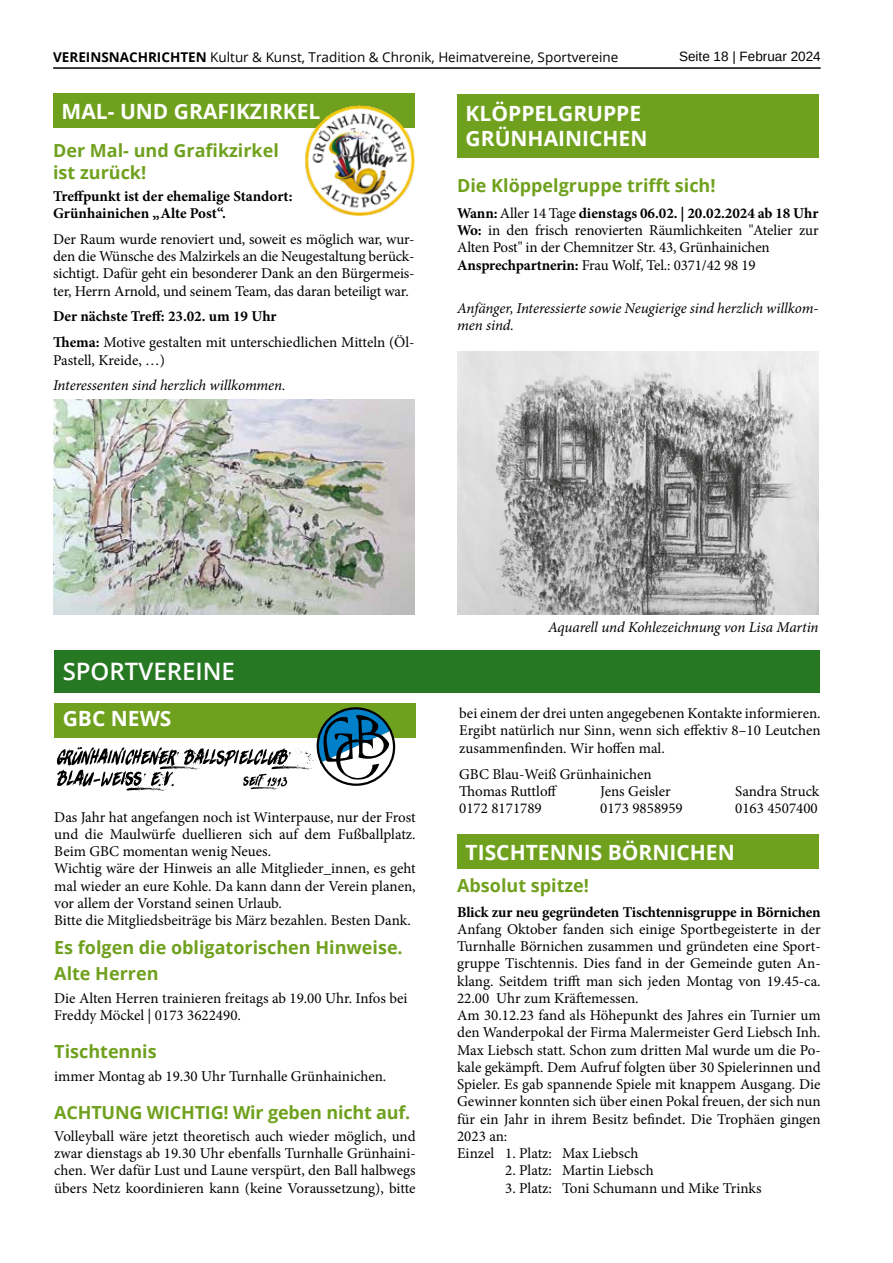
<style>
.page{position:relative;width:893px;height:1263px;background:#fff}
.page>*{position:absolute;margin:0;border:0;box-sizing:border-box;transform-origin:0 0}
.t1{font:600 24px "Open Sans";color:#fff}
.t2{font:700 21px/25.2px "Open Sans";color:#fff}
.t3{font:700 18px/25.8px "Open Sans";color:#70a11e}
.t4{font:18px "Open Sans Bold 2";color:#70a11e}
.t5{font:15px/17.2px "Minion Pro";color:#000}
.t6{font:italic 15px/17.2px "Minion Pro";letter-spacing:-.005em;color:#000}
.t7{font:700 15px/17.2px "Minion Pro";letter-spacing:-.01em;color:#000}
.t8{font:13.5px "Open Sans";color:#000}
.t9{font:13.5px "Arimo";color:#000}
.s1{font-weight:700}
</style>
<div class="page">
<hr style="left:53px;top:67px;width:768px;height:2px;background:#000">
<div style="left:54px;top:650px;width:766px;height:42px;background:#277822"></div>
<div style="left:54px;top:703px;width:362px;height:34px;background:#70a11e"></div>
<svg style="left:57px;top:707px;width:339px;height:84px"></svg>
<div style="left:53px;top:94px;width:362px;height:34px;background:#70a11e"></div>
<img style="left:305px;top:105px;width:110px;height:110px">
<img style="left:53px;top:399px;width:362px;height:216px">
<div style="left:457px;top:835px;width:362px;height:34px;background:#70a11e"></div>
<div style="left:457px;top:94px;width:362px;height:64px;background:#70a11e"></div>
<img style="left:457px;top:351px;width:362px;height:264px">
<p class="t8" style="left:53px;top:48px;width:567px"><span class="s1">VEREINSNACHRICHTEN</span> Kultur &amp; Kunst, Tradition &amp; Chronik, Heimatvereine, Sportvereine</p>
<p class="t9" style="left:679px;top:48px;width:143px">Seite 18 | Februar 2024</p>
<h2 class="t2" style="left:62px;top:98px;width:260px">MAL- UND GRAFIKZIRKEL</h2>
<p class="t4" style="left:53px;top:138px;width:227px">Der Mal- und Grafikzirkel</p>
<p class="t3" style="left:53px;top:159px;width:95px">ist zurück!</p>
<p class="t7" style="left:53px;top:187px;width:241px">Treffpunkt ist der ehemalige Standort:<br>Grünhainichen „Alte Post“.</p>
<p class="t5" style="left:53px;top:230px;width:363px;text-align:justify">Der Raum wurde renoviert und, soweit es möglich war, wur&shy;den die Wünsche des Malzirkels an die Neugestaltung berück&shy;sichtigt. Dafür geht ein besonderer Dank an den Bürgermeis&shy;ter, Herrn Arnold, und seinem Team, das daran beteiligt war.</p>
<p class="t5" style="left:53px;top:304px;width:363px;line-height:25.8px"><span class="s1">Der nächste Treff: 23.02. um 19 Uhr<br>Thema:</span> Motive gestalten mit unterschiedlichen Mitteln (Öl-</p>
<p class="t5" style="left:53px;top:351px;width:113px">Pastell, Kreide, …)</p>
<p class="t6" style="left:53px;top:377px;width:234px">Interessenten sind herzlich willkommen.</p>
<h2 class="t2" style="left:466px;top:100px;width:183px">KLÖPPELGRUPPE<br>GRÜNHAINICHEN</h2>
<p class="t4" style="left:457px;top:173px;width:260px">Die Klöppelgruppe trifft sich!</p>
<p class="t5" style="left:457px;top:205px;width:363px"><span class="s1">Wann:</span> Aller 14 Tage <span class="s1">dienstags 06.02. | 20.02.2024 ab 18 Uhr Wo:</span> in den frisch renovierten Räumlichkeiten "Atelier zur Alten Post" in der Chemnitzer Str. 43, Grünhainichen <span class="s1">Ansprechpartnerin:</span> Frau Wolf, Tel.: 0371/42 98 19</p>
<p class="t6" style="left:457px;top:299px;width:363px">Anfänger, Interessierte sowie Neugierige sind herzlich willkom&shy;men sind.</p>
<h1 class="t1" style="left:63px;top:655px;width:174px">SPORTVEREINE</h1>
<h2 class="t2" style="left:63px;top:705px;width:110px">GBC NEWS</h2>
<p class="t5" style="left:54px;top:808px;width:363px">Das Jahr hat angefangen noch ist Winterpause, nur der Frost und die Maulwürfe duellieren sich auf dem Fußballplatz.<br>Beim GBC momentan wenig Neues.<br>Wichtig wäre der Hinweis an alle Mitglieder_innen, es geht mal wieder an eure Kohle. Da kann dann der Verein planen, vor allem der Vorstand seinen Urlaub.<br>Bitte die Mitgliedsbeiträge bis März bezahlen. Besten Dank.</p>
<p class="t3" style="left:54px;top:934px;width:350px">Es folgen die obligatorischen Hinweise.<br>Alte Herren</p>
<p class="t5" style="left:54px;top:989px;width:355px">Die Alten Herren trainieren freitags ab 19.00 Uhr. Infos bei<br>Freddy Möckel | 0173 3622490.</p>
<p class="t3" style="left:54px;top:1038px;width:104px">Tischtennis</p>
<p class="t5" style="left:54px;top:1067px;width:334px">immer Montag ab 19.30 Uhr Turnhalle Grünhainichen.</p>
<p class="t3" style="left:54px;top:1099px;width:358px">ACHTUNG WICHTIG! Wir geben nicht auf.</p>
<p class="t5" style="left:54px;top:1127px;width:363px;text-align:justify">Volleyball wäre jetzt theoretisch auch wieder möglich, und zwar dienstags ab 19.30 Uhr ebenfalls Turnhalle Grünhaini&shy;chen. Wer dafür Lust und Laune verspürt, den Ball halbwegs übers Netz koordinieren kann (keine Voraussetzung), bitte</p>
<p class="t6" style="left:548px;top:618px;width:272px">Aquarell und Kohlezeichnung von Lisa Martin</p>
<p class="t5" style="left:459px;top:705px;width:363px;text-align:justify">bei einem der drei unten angegebenen Kontakte informieren.<br>Ergibt natürlich nur Sinn, wenn sich effektiv 8–10 Leutchen zusammenfinden. Wir hoffen mal.</p>
<p class="t5" style="left:459px;top:765px;width:194px">GBC Blau-Weiß Grünhainichen<br>Thomas Ruttloff</p>
<p class="t5" style="left:600px;top:782px;width:72px">Jens Geisler</p>
<p class="t5" style="left:735px;top:782px;width:86px">Sandra Struck</p>
<p class="t5" style="left:459px;top:800px;width:84px">0172 8171789</p>
<p class="t5" style="left:600px;top:800px;width:84px">0173 9858959</p>
<p class="t5" style="left:735px;top:800px;width:84px">0163 4507400</p>
<h2 class="t2" style="left:466px;top:839px;width:271px">TISCHTENNIS BÖRNICHEN</h2>
<p class="t3" style="left:457px;top:872px;width:133px">Absolut spitze!</p>
<p class="t7" style="left:457px;top:903px;width:365px">Blick zur neu gegründeten Tischtennisgruppe in Börnichen</p>
<p class="t5" style="left:457px;top:920px;width:365px">Anfang Oktober fanden sich einige Sportbegeisterte in der Turnhalle Börnichen zusammen und gründeten eine Sport&shy;gruppe Tischtennis. Dies fand in der Gemeinde guten An&shy;klang. Seitdem trifft man sich jeden Montag von 19.45-ca.<br>22.00 Uhr zum Kräftemessen.<br>Am 30.12.23 fand als Höhepunkt des Jahres ein Turnier um den Wanderpokal der Firma Malermeister Gerd Liebsch Inh.<br>Max Liebsch statt. Schon zum dritten Mal wurde um die Po&shy;kale gekämpft. Dem Aufruf folgten über 30 Spielerinnen und Spieler. Es gab spannende Spiele mit knappem Ausgang. Die Gewinner konnten sich über einen Pokal freuen, der sich nun für ein Jahr in ihrem Besitz befindet. Die Trophäen gingen 2023 an:<br>Einzel 1. Platz: Max Liebsch</p>
<p class="t5" style="left:505px;top:1162px;width:150px">2. Platz: Martin Liebsch</p>
<p class="t5" style="left:505px;top:1179px;width:258px">3. Platz: Toni Schumann und Mike Trinks</p>
</div>
